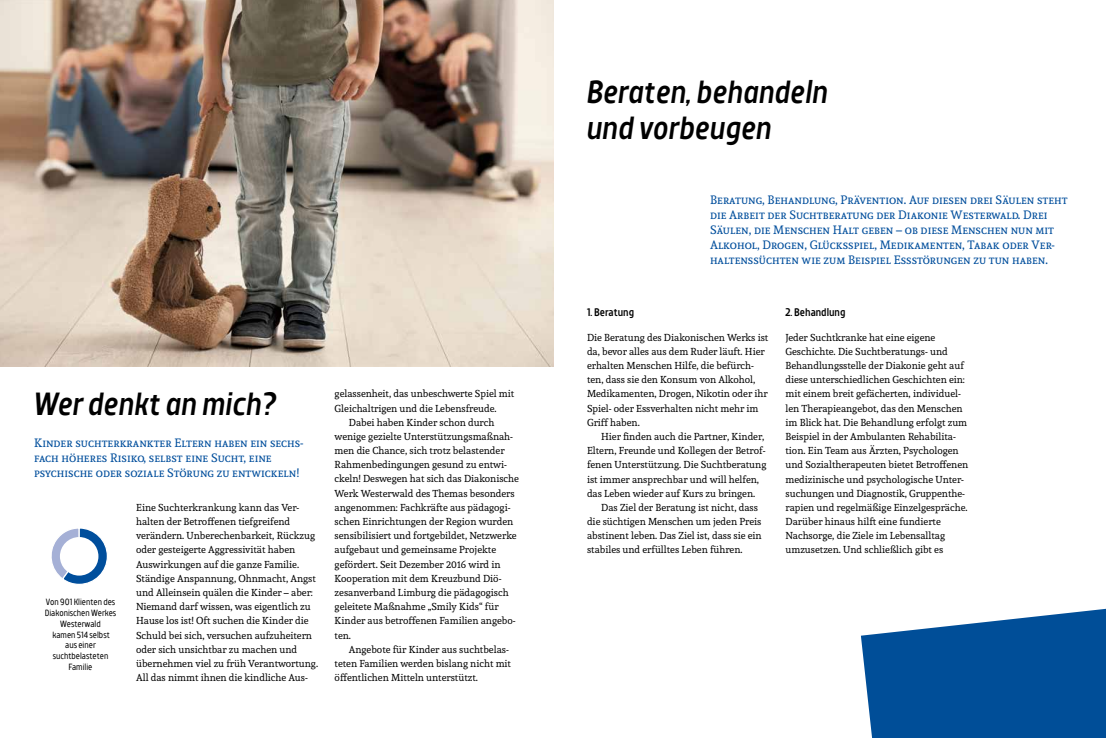
<style>
.page{position:relative;width:1106px;height:738px;background:#fff}
.page>*{position:absolute;margin:0;border:0;box-sizing:border-box;transform-origin:0 0}
.t1{font:italic 500 32px/36px "TT Teds";color:#000}
.t2{font:12px/15px "Andada SC";color:#004e9c}
.t3{font:500 11px "TT Teds";color:#000}
.t4{font:10px/14.2px "Andada";color:#000}
.t5{font:9px/10.8px "TT Teds";color:#000;text-align:center}
</style>
<div class="page">
<svg style="left:861px;top:608px;width:245px;height:129px;background:#2466a6"></svg>
<svg style="left:51px;top:528px;width:56px;height:56px"></svg>
<div style="left:60px;top:536px;width:38px;height:39px;background:#fff;border-radius:50%"></div>
<img style="left:0;top:0;width:553px;height:366px">
<h1 class="t1" style="left:34px;top:386px;width:244px">Wer denkt an mich?</h1>
<p class="t2" style="left:34px;top:434px;width:271px">Kinder suchterkrankter Eltern haben ein sechs&shy;fach höheres Risiko, selbst eine Sucht, eine psychische oder soziale Störung zu entwickeln!</p>
<p class="t5" style="left:45px;top:596px;width:73px">Von 901 Klienten des<br>Diakonischen Werkes<br>Westerwald<br>kamen 514 selbst<br>aus einer suchtbelasteten<br>Familie</p>
<p class="t4" style="left:136px;top:499px;width:183px">Eine Suchterkrankung kann das Ver&shy;halten der Betroffenen tiefgreifend verändern. Unberechenbarkeit, Rückzug oder gesteigerte Aggressivität haben Auswirkungen auf die ganze Familie.<br>Ständige Anspannung, Ohnmacht, Angst und Alleinsein quälen die Kinder – aber:<br>Niemand darf wissen, was eigentlich zu Hause los ist! Oft suchen die Kinder die Schuld bei sich, versuchen aufzuheitern oder sich unsichtbar zu machen und übernehmen viel zu früh Verantwortung.<br>All das nimmt ihnen die kindliche Aus-</p>
<p class="t4" style="left:334px;top:386px;width:181px">gelassenheit, das unbeschwerte Spiel mit</p>
<p class="t4" style="left:334px;top:400px;width:163px">Gleichaltrigen und die Lebensfreude.</p>
<p class="t4" style="left:349px;top:414px;width:147px">Dabei haben Kinder schon durch</p>
<p class="t4" style="left:334px;top:429px;width:180px">wenige gezielte Unterstützungsmaßnah-</p>
<p class="t4" style="left:334px;top:443px;width:171px">men die Chance, sich trotz belastender</p>
<p class="t4" style="left:334px;top:457px;width:174px">Rahmenbedingungen gesund zu entwi-</p>
<p class="t4" style="left:334px;top:471px;width:186px">ckeln! Deswegen hat sich das Diakonische</p>
<p class="t4" style="left:334px;top:485px;width:182px">Werk Westerwald des Themas besonders</p>
<p class="t4" style="left:334px;top:499px;width:177px">angenommen: Fachkräfte aus pädagogi-</p>
<p class="t4" style="left:334px;top:514px;width:180px">schen Einrichtungen der Region wurden</p>
<p class="t4" style="left:334px;top:528px;width:183px">sensibilisiert und fortgebildet, Netzwerke</p>
<p class="t4" style="left:334px;top:542px;width:163px">aufgebaut und gemeinsame Projekte</p>
<p class="t4" style="left:334px;top:556px;width:167px">gefördert. Seit Dezember 2016 wird in</p>
<p class="t4" style="left:334px;top:570px;width:168px">Kooperation mit dem Kreuzbund Diö-</p>
<p class="t4" style="left:334px;top:584px;width:176px">zesanverband Limburg die pädagogisch</p>
<p class="t4" style="left:334px;top:599px;width:165px">geleitete Maßnahme „Smily Kids“ für</p>
<p class="t4" style="left:334px;top:613px;width:182px">Kinder aus betroffenen Familien angebo-</p>
<p class="t4" style="left:334px;top:627px;width:18px">ten.</p>
<p class="t4" style="left:349px;top:641px;width:161px">Angebote für Kinder aus suchtbelas-</p>
<p class="t4" style="left:334px;top:655px;width:178px">teten Familien werden bislang nicht mit</p>
<p class="t4" style="left:334px;top:669px;width:145px">öffentlichen Mitteln unterstützt.</p>
<h1 class="t1" style="left:587px;top:74px;width:243px">Beraten, behandeln und vorbeugen</h1>
<p class="t2" style="left:710px;top:192px;width:359px">Beratung, Behandlung, Prävention. Auf diesen drei Säulen steht die Arbeit der Suchtberatung der Diakonie Westerwald. Drei Säulen, die Menschen Halt geben – ob diese Menschen nun mit Alkohol, Drogen, Glücksspiel, Medikamenten, Tabak oder Ver&shy;haltenssüchten wie zum Beispiel Essstörungen zu tun haben.</p>
<p class="t3" style="left:587px;top:305px;width:49px">1. Beratung</p>
<p class="t4" style="left:587px;top:329px;width:183px">Die Beratung des Diakonischen Werks ist da, bevor alles aus dem Ruder läuft. Hier erhalten Menschen Hilfe, die befürch&shy;ten, dass sie den Konsum von Alkohol, Medikamenten, Drogen, Nikotin oder ihr Spiel- oder Essverhalten nicht mehr im Griff haben.</p>
<p class="t4" style="left:587px;top:429px;width:181px;text-indent:14px">Hier finden auch die Partner, Kinder, Eltern, Freunde und Kollegen der Betrof&shy;fenen Unterstützung. Die Suchtberatung ist immer ansprechbar und will helfen, das Leben wieder auf Kurs zu bringen.</p>
<p class="t4" style="left:587px;top:499px;width:176px;text-indent:14px">Das Ziel der Beratung ist nicht, dass die süchtigen Menschen um jeden Preis abstinent leben. Das Ziel ist, dass sie ein stabiles und erfülltes Leben führen.</p>
<p class="t3" style="left:785px;top:305px;width:61px">2. Behandlung</p>
<p class="t4" style="left:785px;top:329px;width:184px">Jeder Suchtkranke hat eine eigene Geschichte. Die Suchtberatungs- und Behandlungsstelle der Diakonie geht auf diese unterschiedlichen Geschichten ein: mit einem breit gefächerten, individuel&shy;len Therapieangebot, das den Menschen im Blick hat. Die Behandlung erfolgt zum Beispiel in der Ambulanten Rehabilita&shy;tion. Ein Team aus Ärzten, Psychologen und Sozialtherapeuten bietet Betroffenen medizinische und psychologische Unter&shy;suchungen und Diagnostik, Gruppenthe&shy;rapien und regelmäßige Einzelgespräche.<br>Darüber hinaus hilft eine fundierte Nachsorge, die Ziele im Lebensalltag umzusetzen. Und schließlich gibt es</p>
</div>
